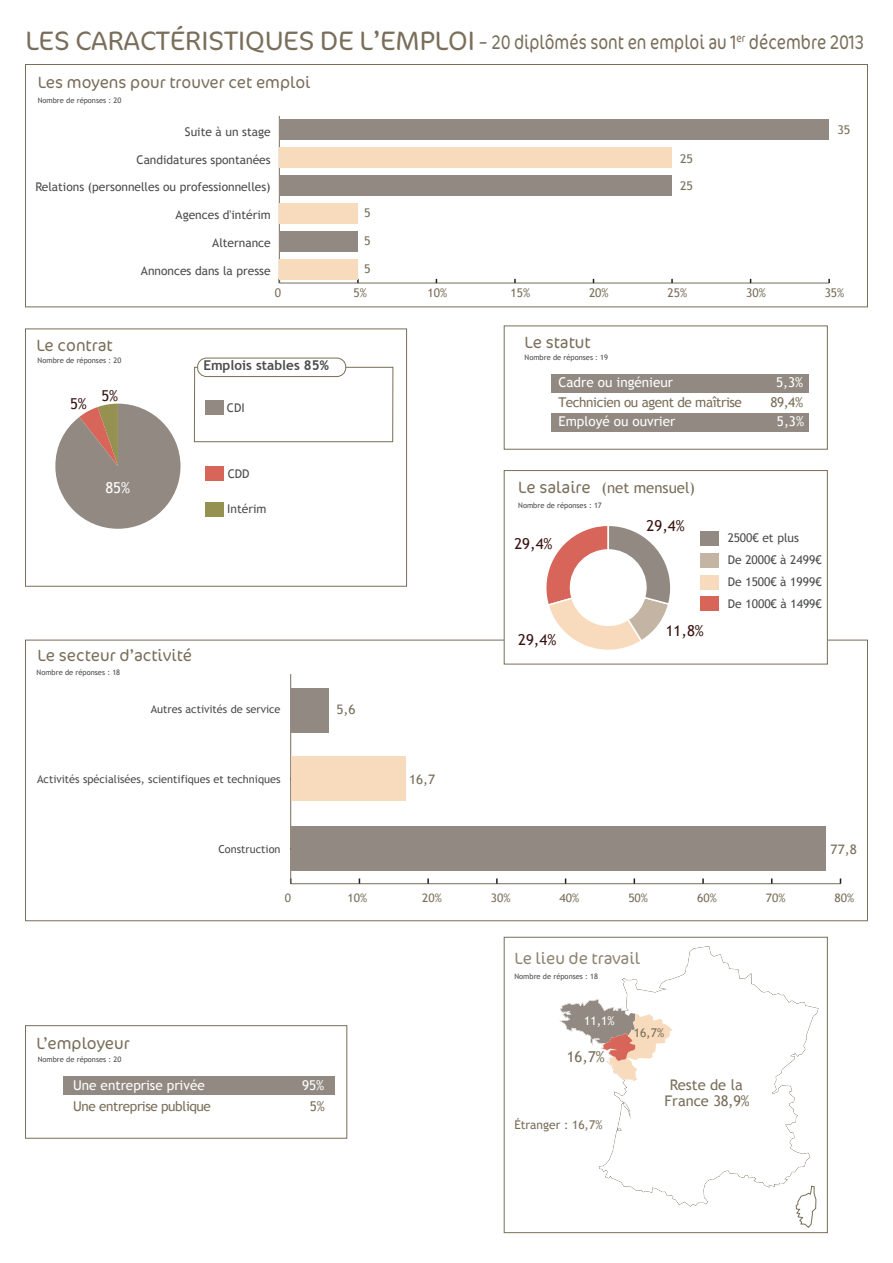
<style>
.page{position:relative;width:893px;height:1263px;background:#fff}
.page>*{position:absolute;margin:0;border:0;box-sizing:border-box;transform-origin:0 0}
.t1{font:300 27px "Cocon";color:#796e5a}
.t2{font:300 19.95px "Cocon";color:#796e5a;scale:.83 1}
.t3{font:300 16.5px "Cocon";color:#796e5a}
.t4{font:300 16.5px "Cocon";color:#8e8371}
.t5{font:15px "Trebuchet MS";color:#796e5a}
.t6{font:15px "Trebuchet MS";color:#381310}
.t7{font:15px "Trebuchet MS";color:#fff}
.t8{font:14.7px/15.5px "Trebuchet MS";color:#796e5a;text-align:center}
.t9{font:13.5px "Trebuchet MS";color:#fff}
.t10{font:13.5px "Trebuchet MS";letter-spacing:-.03em;color:#796e5a}
.t11{font:700 13.5px "Trebuchet MS";color:#4b4c4d}
.t12{font:13.05px "Trebuchet MS";color:#796e5a}
.t13{font:12px "Trebuchet MS";color:#4b4c4d}
.t14{font:12px "Trebuchet MS";color:#796e5a}
.t15{font:12px "Trebuchet MS";color:#fff}
.t16{font:11.7px "Trebuchet MS";color:#796e5a}
.t17{font:10.95px "Trebuchet MS";color:#4b4c4d}
.t18{font:7.5px "Trebuchet MS";color:#4b4c4d}
.s1{font-family:"Cocon";font-weight:300;font-size:16.5px}
</style>
<div class="page">
<hr style="left:279px;top:283px;width:550px;height:1px;background:#796e5a">
<hr style="left:279px;top:116px;width:1px;height:167px;background:#796e5a">
<div style="left:279px;top:120px;width:550px;height:20px;background:#928a82"></div>
<div style="left:279px;top:148px;width:393px;height:20px;background:#f8dbbc"></div>
<div style="left:279px;top:176px;width:393px;height:20px;background:#928a82"></div>
<div style="left:279px;top:203px;width:79px;height:20px;background:#f8dbbc"></div>
<div style="left:279px;top:231px;width:79px;height:20px;background:#928a82"></div>
<div style="left:279px;top:259px;width:79px;height:20px;background:#f8dbbc"></div>
<hr style="left:291px;top:883px;width:549px;height:1px;background:#796e5a">
<svg style="left:427px;top:878px;width:2px;height:6px"></svg>
<svg style="left:496px;top:878px;width:2px;height:6px"></svg>
<svg style="left:702px;top:878px;width:2px;height:6px"></svg>
<hr style="left:290px;top:674px;width:1px;height:210px;background:#796e5a">
<div style="left:291px;top:688px;width:38px;height:45px;background:#928a82"></div>
<div style="left:291px;top:756px;width:114px;height:45px;background:#f8dbbc"></div>
<div style="left:291px;top:826px;width:534px;height:45px;background:#928a82"></div>
<div style="left:504px;top:937px;width:324px;height:296px;background:#fff;border:1px solid #796e5a"></div>
<svg style="left:796px;top:1206px;width:20px;height:22px"></svg>
<svg style="left:598px;top:947px;width:220px;height:259px"></svg>
<svg style="left:681px;top:1000px;width:42px;height:33px"></svg>
<svg style="left:559px;top:999px;width:114px;height:83px"></svg>
<div style="left:205px;top:400px;width:18px;height:15px;background:#928a82"></div>
<div style="left:205px;top:467px;width:19px;height:14px;background:#d76559"></div>
<div style="left:205px;top:502px;width:19px;height:15px;background:#959251"></div>
<div style="left:25px;top:1025px;width:322px;height:113px;background:#fff;border:1px solid #796e5a"></div>
<div style="left:63px;top:1076px;width:272px;height:18px;background:#928a82"></div>
<div style="left:504px;top:470px;width:324px;height:194px;background:#fff;border:1px solid #796e5a"></div>
<svg style="left:546px;top:526px;width:125px;height:124px"></svg>
<div style="left:701px;top:531px;width:18px;height:14px;background:#928a82"></div>
<div style="left:701px;top:553px;width:18px;height:14px;background:#c4b4a3"></div>
<div style="left:701px;top:575px;width:18px;height:14px;background:#f8dbbc"></div>
<div style="left:701px;top:597px;width:18px;height:14px;background:#d76559"></div>
<div style="left:570px;top:549px;width:77px;height:77px;background:#fff;border-radius:50%"></div>
<div style="left:504px;top:326px;width:324px;height:124px;background:#fff;border:1px solid #796e5a"></div>
<div style="left:551px;top:375px;width:258px;height:18px;background:#928a82"></div>
<div style="left:551px;top:413px;width:258px;height:19px;background:#928a82"></div>
<div style="left:25px;top:329px;width:382px;height:257px;border:1px solid #796e5a"></div>
<div style="left:194px;top:367px;width:199px;height:75px;border:1px solid #796e5a"></div>
<div style="left:198px;top:358px;width:148px;height:19px;background:#fff;border-radius:9px"></div>
<div style="left:197px;top:358px;width:149px;height:19px;border:1px solid #796e5a;border-radius:9px"></div>
<div style="left:25px;top:64px;width:843px;height:243px;border:1px solid #796e5a"></div>
<svg style="left:55px;top:404px;width:125px;height:125px"></svg>
<h1 class="t1" style="left:26px;top:25px;width:451px">LES CARACTÉRISTIQUES DE L’EMPLOI</h1>
<h2 class="t2" style="left:479px;top:31px;width:466px">– 20 diplômés sont en emploi au 1<sup>er</sup> décembre 2013</h2>
<h3 class="t3" style="left:38px;top:73px;width:274px">Les moyens pour trouver cet emploi</h3>
<p class="t18" style="left:38px;top:96px;width:85px">Nombre de réponses : 20</p>
<p class="t13" style="left:185px;top:124px;width:87px">Suite à un stage</p>
<p class="t14" style="left:837px;top:123px;width:14px">35</p>
<p class="t13" style="left:136px;top:152px;width:136px">Candidatures spontanées</p>
<p class="t14" style="left:680px;top:151px;width:14px">25</p>
<p class="t13" style="left:35px;top:180px;width:237px">Relations (personnelles ou professionnelles)</p>
<p class="t14" style="left:680px;top:179px;width:14px">25</p>
<p class="t13" style="left:176px;top:208px;width:97px">Agences d'intérim</p>
<p class="t14" style="left:364px;top:206px;width:8px">5</p>
<p class="t13" style="left:212px;top:236px;width:60px">Alternance</p>
<p class="t14" style="left:364px;top:234px;width:8px">5</p>
<p class="t13" style="left:141px;top:264px;width:131px">Annonces dans la presse</p>
<p class="t14" style="left:364px;top:261px;width:8px">5</p>
<h3 class="t3" style="left:36px;top:335px;width:78px">Le contrat</h3>
<p class="t18" style="left:38px;top:355px;width:85px">Nombre de réponses : 20</p>
<p class="t6" style="left:70px;top:394px;width:18px">5%</p>
<p class="t6" style="left:101px;top:387px;width:18px">5%</p>
<p class="t14" style="left:275px;top:286px;width:8px">0</p>
<p class="t14" style="left:353px;top:286px;width:15px">5%</p>
<p class="t14" style="left:427px;top:286px;width:21px">10%</p>
<p class="t14" style="left:510px;top:286px;width:21px">15%</p>
<p class="t14" style="left:589px;top:286px;width:21px">20%</p>
<p class="t14" style="left:668px;top:286px;width:21px">25%</p>
<p class="t14" style="left:746px;top:286px;width:21px">30%</p>
<p class="t14" style="left:825px;top:286px;width:21px">35%</p>
<p class="t11" style="left:203px;top:357px;width:127px">Emplois stables 85%</p>
<p class="t13" style="left:227px;top:400px;width:19px">CDI</p>
<h3 class="t3" style="left:525px;top:333px;width:68px">Le statut</h3>
<p class="t18" style="left:525px;top:353px;width:85px">Nombre de réponses : 19</p>
<p class="t9" style="left:558px;top:375px;width:116px">Cadre ou ingénieur</p>
<p class="t10" style="left:558px;top:394px;width:185px">Technicien ou agent de maîtrise</p>
<p class="t9" style="left:558px;top:414px;width:118px">Employé ou ouvrier</p>
<p class="t9" style="left:776px;top:375px;width:29px">5,3%</p>
<p class="t10" style="left:770px;top:394px;width:34px">89,4%</p>
<p class="t9" style="left:777px;top:414px;width:29px">5,3%</p>
<p class="t7" style="left:105px;top:478px;width:26px">85%</p>
<p class="t13" style="left:228px;top:466px;width:23px">CDD</p>
<p class="t13" style="left:227px;top:501px;width:41px">Intérim</p>
<h3 class="t3" style="left:38px;top:646px;width:156px">Le secteur d’activité</h3>
<p class="t18" style="left:37px;top:667px;width:85px">Nombre de réponses : 18</p>
<p class="t5" style="left:518px;top:478px;width:178px"><span class="s1">Le salaire</span> (net mensuel)</p>
<p class="t18" style="left:518px;top:501px;width:85px">Nombre de réponses : 17</p>
<p class="t6" style="left:514px;top:535px;width:40px">29,4%</p>
<p class="t6" style="left:518px;top:630px;width:40px">29,4%</p>
<p class="t6" style="left:647px;top:517px;width:40px">29,4%</p>
<p class="t6" style="left:666px;top:622px;width:40px">11,8%</p>
<p class="t13" style="left:728px;top:531px;width:73px">2500€ et plus</p>
<p class="t13" style="left:728px;top:553px;width:95px">De 2000€ à 2499€</p>
<p class="t13" style="left:728px;top:575px;width:95px">De 1500€ à 1999€</p>
<p class="t13" style="left:728px;top:597px;width:95px">De 1000€ à 1499€</p>
<p class="t17" style="left:151px;top:703px;width:131px">Autres activités de service</p>
<p class="t12" style="left:336px;top:702px;width:21px">5,6</p>
<p class="t17" style="left:37px;top:773px;width:245px">Activités spécialisées, scientifiques et techniques</p>
<p class="t12" style="left:409px;top:772px;width:28px">16,7</p>
<p class="t17" style="left:218px;top:843px;width:64px">Construction</p>
<p class="t12" style="left:831px;top:841px;width:28px">77,8</p>
<p class="t16" style="left:285px;top:891px;width:8px">0</p>
<p class="t16" style="left:347px;top:891px;width:21px">10%</p>
<p class="t16" style="left:422px;top:891px;width:21px">20%</p>
<p class="t16" style="left:491px;top:891px;width:21px">30%</p>
<p class="t16" style="left:560px;top:891px;width:21px">40%</p>
<p class="t16" style="left:628px;top:891px;width:21px">50%</p>
<p class="t16" style="left:697px;top:891px;width:21px">60%</p>
<p class="t16" style="left:766px;top:891px;width:21px">70%</p>
<p class="t16" style="left:834px;top:891px;width:21px">80%</p>
<h3 class="t3" style="left:37px;top:1034px;width:95px">L’employeur</h3>
<p class="t18" style="left:38px;top:1054px;width:85px">Nombre de réponses : 20</p>
<p class="t10" style="left:73px;top:1098px;width:139px">Une entreprise publique</p>
<p class="t10" style="left:310px;top:1098px;width:17px">5%</p>
<p class="t9" style="left:73px;top:1077px;width:133px">Une entreprise privée</p>
<p class="t9" style="left:302px;top:1077px;width:24px">95%</p>
<h3 class="t4" style="left:514px;top:948px;width:127px">Le lieu de travail</h3>
<p class="t18" style="left:514px;top:971px;width:85px">Nombre de réponses : 18</p>
<p class="t15" style="left:584px;top:1014px;width:32px">11,1%</p>
<p class="t5" style="left:567px;top:1047px;width:40px">16,7%</p>
<p class="t14" style="left:514px;top:1117px;width:90px">Étranger : 16,7%</p>
<p class="t14" style="left:634px;top:1025px;width:32px">16,7%</p>
<p class="t8" style="left:665px;top:1077px;width:87px">Reste de la<br>France 38,9%</p>
</div>
